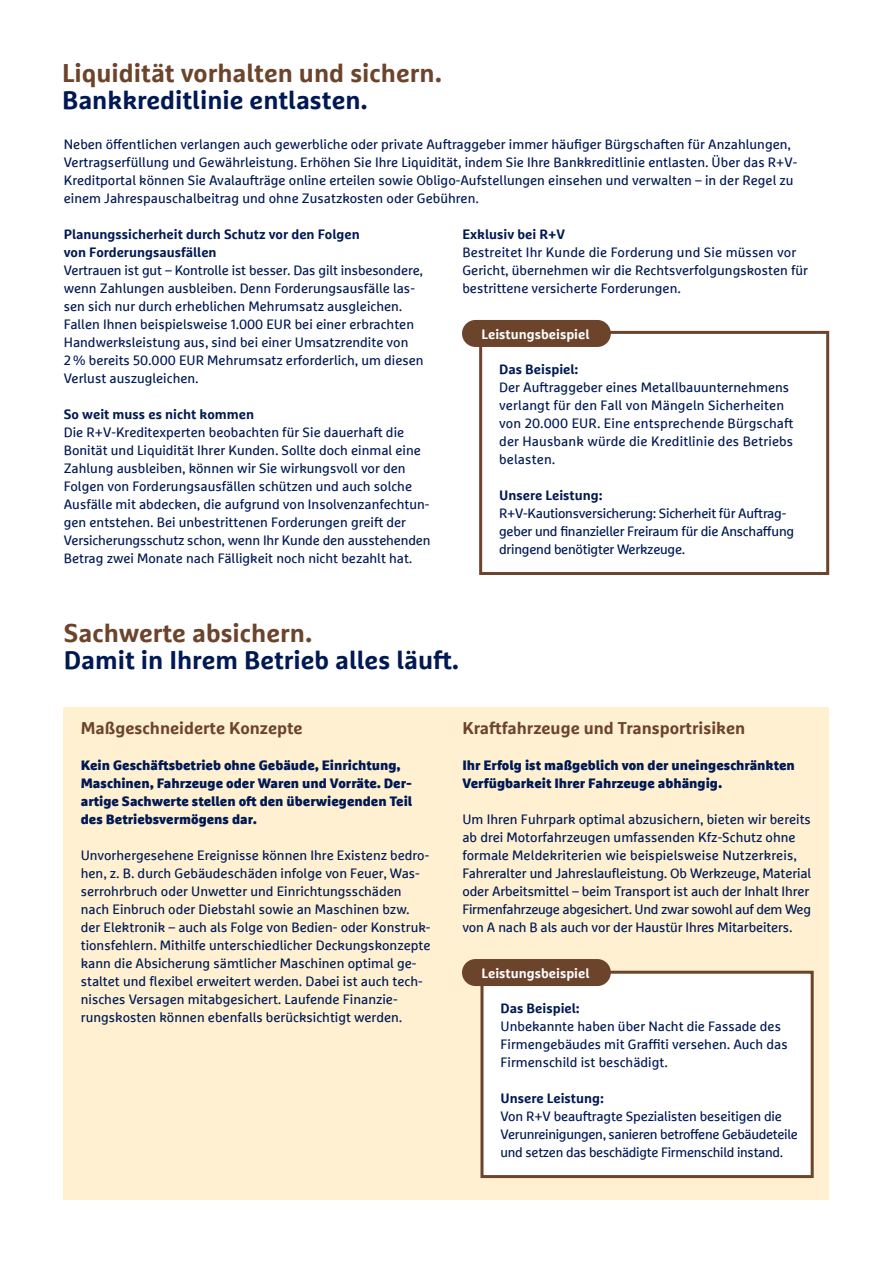
<style>
.page{position:relative;width:893px;height:1263px;background:#fff}
.page>*{position:absolute;margin:0;border:0;box-sizing:border-box;transform-origin:0 0}
.t1{font:700 25.5px "Marselisfor Ru V";color:#001954}
.t2{font:700 25.5px "Marselisfor Ru V";color:#6c432b}
.t3{font:700 16.95px "Marselisfor Ru V";color:#6c432b}
.t4{font:13.5px/18px "Marselisfor Ru V";color:#001954}
.t5{font:13.5px/18px "Marselisfor Ru V";letter-spacing:-.02em;color:#001954}
.t6{font:900 13.5px/18px "Marselisfor Ru V";color:#001954}
.t7{font:700 13.5px/18px "Marselisfor Ru V";color:#001954}
.t8{font:700 13.5px "Marselisfor Ru V";color:#fff}
</style>
<div class="page">
<div style="left:479px;top:331px;width:350px;height:244px;border:3px solid #6c432b"></div>
<div style="left:462px;top:320px;width:149px;height:27px;background:#6c432b;border-radius:14px"></div>
<div style="left:64px;top:707px;width:765px;height:492px;background:#fef0d0"></div>
<div style="left:482px;top:972px;width:330px;height:204px;background:#fff"></div>
<div style="left:480px;top:971px;width:334px;height:207px;border:3px solid #6c432b"></div>
<div style="left:462px;top:959px;width:149px;height:27px;background:#6c432b;border-radius:14px"></div>
<h1 class="t2" style="left:62px;top:57px;width:381px">Liquidität vorhalten und sichern.</h1>
<h1 class="t1" style="left:62px;top:84px;width:307px">Bankkreditlinie entlasten.</h1>
<p class="t4" style="left:64px;top:135px;width:735px">Neben öffentlichen verlangen auch gewerbliche oder private Auftraggeber immer häufiger Bürgschaften für Anzahlungen, Vertragserfüllung und Gewährleistung. Erhöhen Sie Ihre Liquidität, indem Sie Ihre Bankkreditlinie entlasten. Über das R+V-Kreditportal können Sie Avalaufträge online erteilen sowie Obligo-Aufstellungen einsehen und verwalten – in der Regel zu einem Jahrespauschalbeitrag und ohne Zusatzkosten oder Gebühren.</p>
<p class="t7" style="left:64px;top:225px;width:297px">Planungssicherheit durch Schutz vor den Folgen von Forderungsausfällen</p>
<p class="t4" style="left:64px;top:261px;width:361px">Vertrauen ist gut – Kontrolle ist besser. Das gilt insbesondere, wenn Zahlungen ausbleiben. Denn Forderungsausfälle las&shy;sen sich nur durch erheblichen Mehrumsatz ausgleichen.<br>Fallen Ihnen beispielsweise 1.000 EUR bei einer erbrachten Handwerksleistung aus, sind bei einer Umsatzrendite von<br>2 % bereits 50.000 EUR Mehrumsatz erforderlich, um diesen Verlust auszugleichen.</p>
<p class="t7" style="left:64px;top:405px;width:192px">So weit muss es nicht kommen</p>
<p class="t4" style="left:64px;top:423px;width:368px">Die R+V-Kreditexperten beobachten für Sie dauerhaft die Bonität und Liquidität Ihrer Kunden. Sollte doch einmal eine Zahlung ausbleiben, können wir Sie wirkungsvoll vor den Folgen von Forderungsausfällen schützen und auch solche Ausfälle mit abdecken, die aufgrund von Insolvenzanfechtun&shy;gen entstehen. Bei unbestrittenen Forderungen greift der Versicherungsschutz schon, wenn Ihr Kunde den ausstehenden Betrag zwei Monate nach Fälligkeit noch nicht bezahlt hat.</p>
<p class="t7" style="left:462px;top:225px;width:104px">Exklusiv bei R+V</p>
<p class="t4" style="left:462px;top:243px;width:347px">Bestreitet Ihr Kunde die Forderung und Sie müssen vor<br>Gericht, übernehmen wir die Rechtsverfolgungskosten für bestrittene versicherte Forderungen.</p>
<p class="t8" style="left:481px;top:326px;width:109px">Leistungsbeispiel</p>
<p class="t7" style="left:499px;top:360px;width:81px">Das Beispiel:</p>
<p class="t4" style="left:499px;top:378px;width:296px">Der Auftraggeber eines Metallbauunternehmens verlangt für den Fall von Mängeln Sicherheiten von 20.000 EUR. Eine entsprechende Bürgschaft der Hausbank würde die Kreditlinie des Betriebs belasten.</p>
<p class="t7" style="left:499px;top:486px;width:105px">Unsere Leistung:</p>
<p class="t5" style="left:499px;top:504px;width:297px">R+V-Kautionsversicherung: Sicherheit für Auftrag&shy;geber und finanzieller Freiraum für die Anschaffung dringend benötigter Werkzeuge.</p>
<h1 class="t2" style="left:64px;top:617px;width:250px">Sachwerte absichern.</h1>
<h1 class="t1" style="left:64px;top:644px;width:397px">Damit in Ihrem Betrieb alles läuft.</h1>
<p class="t3" style="left:81px;top:717px;width:223px">Maßgeschneiderte Konzepte</p>
<p class="t6" style="left:81px;top:756px;width:333px">Kein Geschäftsbetrieb ohne Gebäude, Einrichtung, Maschinen, Fahrzeuge oder Waren und Vorräte. Der&shy;artige Sachwerte stellen oft den überwiegenden Teil des Betriebsvermögens dar.</p>
<p class="t4" style="left:81px;top:846px;width:351px">Unvorhergesehene Ereignisse können Ihre Existenz bedro&shy;hen, z. B. durch Gebäudeschäden infolge von Feuer, Was&shy;serrohrbruch oder Unwetter und Einrichtungsschäden nach Einbruch oder Diebstahl sowie an Maschinen bzw. der Elektronik – auch als Folge von Bedien- oder Konstruk&shy;tionsfehlern. Mithilfe unterschiedlicher Deckungskonzepte kann die Absicherung sämtlicher Maschinen optimal ge&shy;staltet und flexibel erweitert werden. Dabei ist auch tech&shy;nisches Versagen mitabgesichert. Laufende Finanzie&shy;rungskosten können ebenfalls berücksichtigt werden.</p>
<p class="t3" style="left:462px;top:717px;width:284px">Kraftfahrzeuge und Transportrisiken</p>
<p class="t6" style="left:462px;top:756px;width:334px">Ihr Erfolg ist maßgeblich von der uneingeschränkten<br>Verfügbarkeit Ihrer Fahrzeuge abhängig.</p>
<p class="t4" style="left:462px;top:810px;width:350px">Um Ihren Fuhrpark optimal abzusichern, bieten wir bereits ab drei Motorfahrzeugen umfassenden Kfz-Schutz ohne formale Meldekriterien wie beispielsweise Nutzerkreis, Fahreralter und Jahreslaufleistung. Ob Werkzeuge, Material oder Arbeitsmittel – beim Transport ist auch der Inhalt Ihrer Firmenfahrzeuge abgesichert. Und zwar sowohl auf dem Weg von A nach B als auch vor der Haustür Ihres Mitarbeiters.</p>
<p class="t8" style="left:481px;top:965px;width:109px">Leistungsbeispiel</p>
<p class="t7" style="left:500px;top:999px;width:81px">Das Beispiel:</p>
<p class="t4" style="left:500px;top:1017px;width:289px">Unbekannte haben über Nacht die Fassade des<br>Firmengebäudes mit Graffiti versehen. Auch das<br>Firmenschild ist beschädigt.</p>
<p class="t7" style="left:500px;top:1089px;width:105px">Unsere Leistung:</p>
<p class="t5" style="left:500px;top:1107px;width:299px">Von R+V beauftragte Spezialisten beseitigen die<br>Verunreinigungen, sanieren betroffene Gebäudeteile und setzen das beschädigte Firmenschild instand.</p>
</div>
